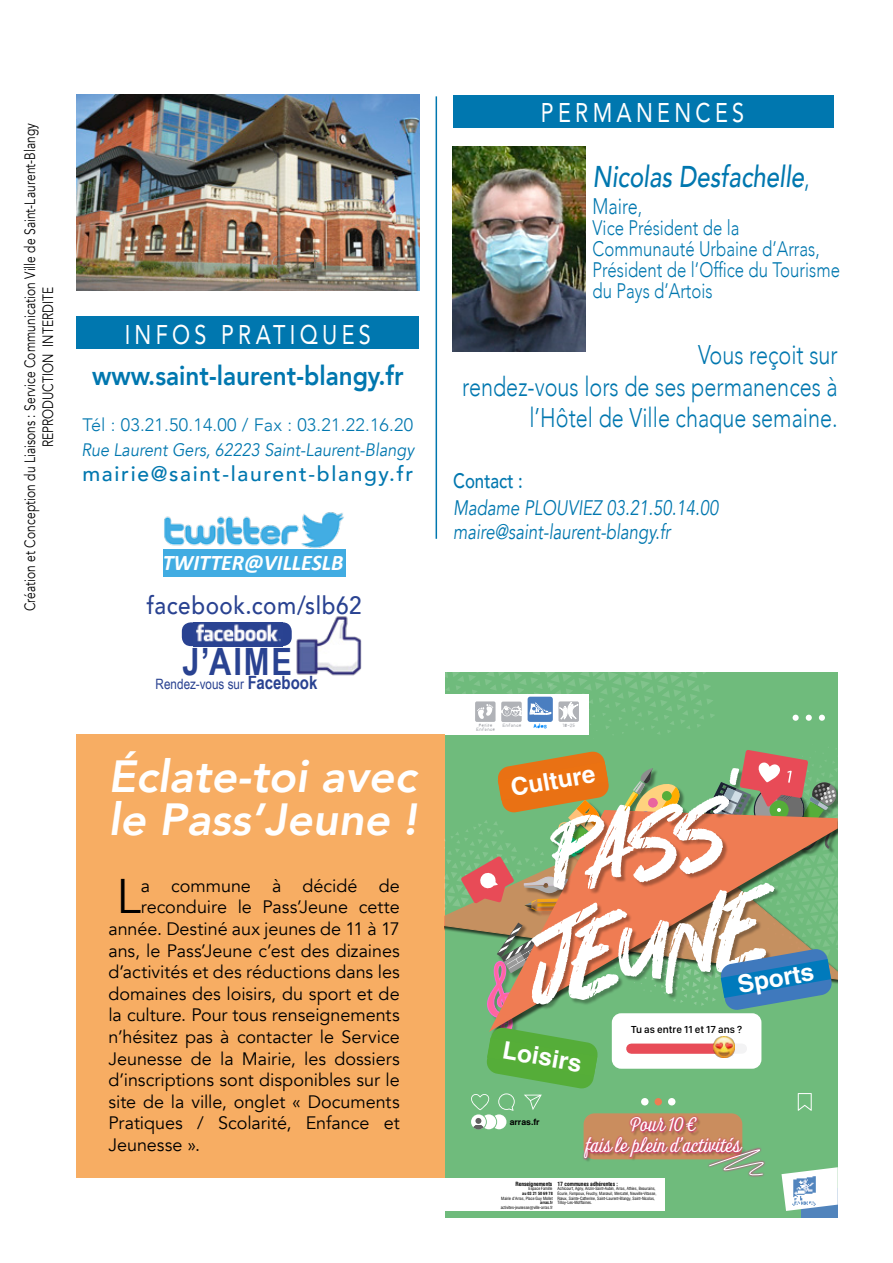
<style>
.page{position:relative;width:893px;height:1263px;background:#fff}
.page>*{position:absolute;margin:0;border:0;box-sizing:border-box;transform-origin:0 0}
.t1{font:116.25px "Hey November";color:#fff}
.t2{font:111.45px "Hey November";color:#fff}
.Texte_2016{font:48.45px "Avenir";color:#000}
.Texte_2016-2{font:italic 800 45px/43.5px "Avenir";color:#fff}
.t3{font:700 37.65px "Arial Narrow";color:#294291}
.t4{font:italic 500 30px "Avenir";color:#0077af;scale:.8 1}
.t5{font:300 27px/31.5px "Avenir";color:#0077af;text-align:right;scale:.8 1}
.t6{font:800 27px "Avenir";color:#0077af;scale:.9 1}
.t7{font:27px "Avenir";letter-spacing:.2em;color:#fff;scale:.8 1}
.Texte_2016-3{font:500 25.05px "Avenir";letter-spacing:.025em;color:#294291;scale:.9 1}
.t8{font:700 24.3px "Helvetica";color:#fff}
.t9{font:300 22.5px "Avenir";color:#0077af;scale:.8 1}
.List_Paragraph{font:italic 700 22.35px "Calibri";color:#fff}
.t10{font:300 21px/21px "Avenir";color:#0077af;scale:.8 1}
.t11{font:italic 21px/27px "Avenir";color:#0077af;scale:.8 1}
.t12{font:500 21px "Avenir";letter-spacing:.08em;color:#0077af}
.t13{font:19.95px/20.7px "Look Script W01";color:#fff;text-align:center}
.Texte_2016-4{font:18px "Avenir";letter-spacing:-.005em;color:#000}
.t14{font:italic 18px "Avenir";color:#0077af;scale:.9 1}
.t15{font:300 18px "Avenir";letter-spacing:.015em;color:#0077af}
.t16{font:15px "Avenir";letter-spacing:.005em;color:#000;scale:.8 1}
.t17{font:14.25px "Arial Narrow";letter-spacing:.005em;color:#294291}
.t18{font:500 10.5px "SF Compact Display";color:#000}
.t19{font:700 8.7px "Helvetica";color:#000}
.t20{font:6.15px "Pocket";color:#0089fc}
.t21{font:700 condensed 5.7px "Swiss 721 BT";color:#000}
.t22{font:4.95px/4.7px "Pocket";color:#b0b2b7;text-align:center}
.t23{font:condensed 4.2px/4.7px "Swiss 721 BT";color:#000;text-align:right}
.s1{font-weight:700;font-size:18.3px}
.s2{font-weight:300;font-style:normal;font-size:27px}
.s3{font-size:21px}
.s4{font-weight:500;font-style:normal}
.s5{font-weight:700}
</style>
<div class="page">
<div style="left:453px;top:95px;width:380px;height:32px;background:#0077af"></div>
<div style="left:77px;top:734px;width:552px;height:444px;background:#f7ad63"></div>
<div style="left:445px;top:672px;width:393px;height:545px;background:#6fbb7c"></div>
<div style="left:801px;top:1188px;width:37px;height:29px;background:#5184bc"></div>
<svg style="left:781px;top:1167px;width:57px;height:44px"></svg>
<img style="left:792px;top:1174px;width:24px;height:31px">
<div style="left:445px;top:1178px;width:220px;height:33px;background:#fff"></div>
<div style="left:584px;top:1113px;width:158px;height:46px;background:#ca8d5e;border-radius:11px"></div>
<div style="left:631px;top:1118px;width:70px;height:18px;background:#000;opacity:.25"></div>
<svg style="left:631px;top:1129px;width:68px;height:5px"></svg>
<svg style="left:583px;top:1135px;width:160px;height:26px"></svg>
<svg style="left:707px;top:1147px;width:54px;height:14px"></svg>
<svg style="left:708px;top:1149px;width:57px;height:28px"></svg>
<svg style="left:445px;top:672px;width:393px;height:457px"></svg>
<hr style="left:436px;top:96px;width:1px;height:443px;background:#0077af">
<img style="left:453px;top:146px;width:133px;height:205px">
<div style="left:182px;top:622px;width:110px;height:24px;background:#294291;border-radius:9px"></div>
<img style="left:196px;top:623px;width:85px;height:19px">
<img style="left:296px;top:616px;width:66px;height:60px">
<img style="left:164px;top:512px;width:180px;height:37px">
<div style="left:163px;top:549px;width:182px;height:28px;background:#41ace2"></div>
<div style="left:77px;top:316px;width:342px;height:33px;background:#0077af"></div>
<img style="left:77px;top:95px;width:342px;height:195px">
<p class="t16" style="left:21px;top:611px;width:612px;rotate:-90deg">Création et Conception du Liaisons : Service Communication Ville de Saint-Laurent-Blangy</p>
<p class="t16" style="left:39px;top:447px;width:202px;rotate:-90deg">REPRODUCTION INTERDITE</p>
<p class="t7" style="left:125px;top:313px;width:309px">INFOS PRATIQUES</p>
<p class="t6" style="left:92px;top:355px;width:348px">www.saint-laurent-blangy.fr</p>
<p class="t15" style="left:82px;top:414px;width:332px">Tél : 03.21.50.14.00 / Fax : 03.21.22.16.20</p>
<p class="t14" style="left:81px;top:439px;width:371px">Rue Laurent Gers, 62223 Saint-Laurent-Blangy</p>
<p class="t12" style="left:82px;top:456px;width:332px">mairie@saint-laurent-blangy.fr</p>
<p class="List_Paragraph" style="left:163px;top:548px;width:182px">TWITTER@VILLESLB</p>
<p class="Texte_2016-3" style="left:147px;top:584px;width:240px">facebook.com/slb62</p>
<p class="t3" style="left:182px;top:633px;width:111px">J’AIME</p>
<p class="t17" style="left:156px;top:673px;width:163px">Rendez-vous sur <span class="s1">Facebook</span></p>
<p class="Texte_2016-2" style="left:108px;top:755px;width:310px">Éclate-toi avec le Pass’Jeune !</p>
<p class="Texte_2016" style="left:117px;top:868px;width:26px">L</p>
<p class="Texte_2016-4" style="left:141px;top:875px;width:260px">a commune à décidé de</p>
<p class="Texte_2016-4" style="left:141px;top:896px;width:260px">reconduire le Pass’Jeune cette</p>
<p class="Texte_2016-4" style="left:108px;top:918px;width:293px">année. Destiné aux jeunes de 11 à 17</p>
<p class="Texte_2016-4" style="left:108px;top:940px;width:293px">ans, le Pass’Jeune c’est des dizaines</p>
<p class="Texte_2016-4" style="left:108px;top:961px;width:293px">d’activités et des réductions dans les</p>
<p class="Texte_2016-4" style="left:108px;top:983px;width:293px">domaines des loisirs, du sport et de</p>
<p class="Texte_2016-4" style="left:108px;top:1004px;width:293px">la culture. Pour tous renseignements</p>
<p class="Texte_2016-4" style="left:108px;top:1026px;width:293px">n’hésitez pas à contacter le Service</p>
<p class="Texte_2016-4" style="left:108px;top:1048px;width:293px">Jeunesse de la Mairie, les dossiers</p>
<p class="Texte_2016-4" style="left:108px;top:1069px;width:293px">d’inscriptions sont disponibles sur le</p>
<p class="Texte_2016-4" style="left:108px;top:1091px;width:293px">site de la ville, onglet « Documents</p>
<p class="Texte_2016-4" style="left:108px;top:1112px;width:293px">Pratiques / Scolarité, Enfance et</p>
<p class="Texte_2016-4" style="left:108px;top:1134px;width:93px">Jeunesse ».</p>
<p class="t7" style="left:541px;top:91px;width:256px">PERMANENCES</p>
<p class="t4" style="left:593px;top:159px;width:273px">Nicolas Desfachelle<span class="s2">,</span></p>
<p class="t9" style="left:593px;top:193px;width:64px">Maire<span class="s3">,</span></p>
<p class="t10" style="left:593px;top:217px;width:311px">Vice Président de la<br>Communauté Urbaine d’Arras,<br>Président de l’Office du Tourisme du Pays d’Artois</p>
<p class="t5" style="left:462px;top:339px;width:471px">Vous reçoit sur<br>rendez-vous lors de ses permanences à l’Hôtel de Ville chaque semaine.</p>
<p class="t11" style="left:453px;top:467px;width:333px"><span class="s4">Contact :<br></span>Madame PLOUVIEZ 03.21.50.14.00</p>
<p class="t11" style="left:453px;top:518px;width:273px">maire@saint-laurent-blangy.fr</p>
<p class="t22" style="left:476px;top:723px;width:21px">Petite<br>Enfance</p>
<p class="t22" style="left:502px;top:723px;width:21px">Enfance</p>
<p class="t20" style="left:533px;top:723px;width:15px">Ados</p>
<p class="t22" style="left:562px;top:723px;width:14px">18-25</p>
<p class="t1" style="left:541px;top:793px;width:200px;rotate:-10deg">PASS'</p>
<p class="t8" style="left:508px;top:773px;width:87px;rotate:-10deg">Culture</p>
<p class="t2" style="left:523px;top:908px;width:236px;rotate:-10deg">JEUNE</p>
<p class="t8" style="left:735px;top:970px;width:79px;rotate:-10deg">Sports</p>
<p class="t8" style="left:505px;top:1035px;width:81px;rotate:10deg">Loisirs</p>
<p class="t18" style="left:631px;top:1020px;width:112px">Tu as entre 11 et 17 ans ?</p>
<p class="t19" style="left:510px;top:1116px;width:31px">arras.fr</p>
<p class="t13" style="left:586px;top:1115px;width:156px">Pour 10€<br>fais le plein d’activités</p>
<p class="t21" style="left:557px;top:1180px;width:62px">17 communes adhérentes :</p>
<p class="t23" style="left:557px;top:1186px;width:100px;text-align:left">Achicourt, Agny, Anzin-Saint-Aubin, Arras, Athies, Beaurains, Écurie, Fampoux, Feuchy, Marœuil, Mercatel, Neuville-Vitasse, Rœux, Sainte-Catherine, Saint-Laurent-Blangy, Saint-Nicolas, Tilloy-Les-Mofflaines.</p>
<p class="t21" style="left:515px;top:1180px;width:39px">Renseignements</p>
<p class="t23" style="left:501px;top:1186px;width:54px">Espace Famille<br><span class="s5">au 03 21 50 69 78<br></span>Mairie d’Arras, Place Guy Mollet <span class="s5">arras.fr </span>activites-jeunesse@ville-arras.fr</p>
</div>
